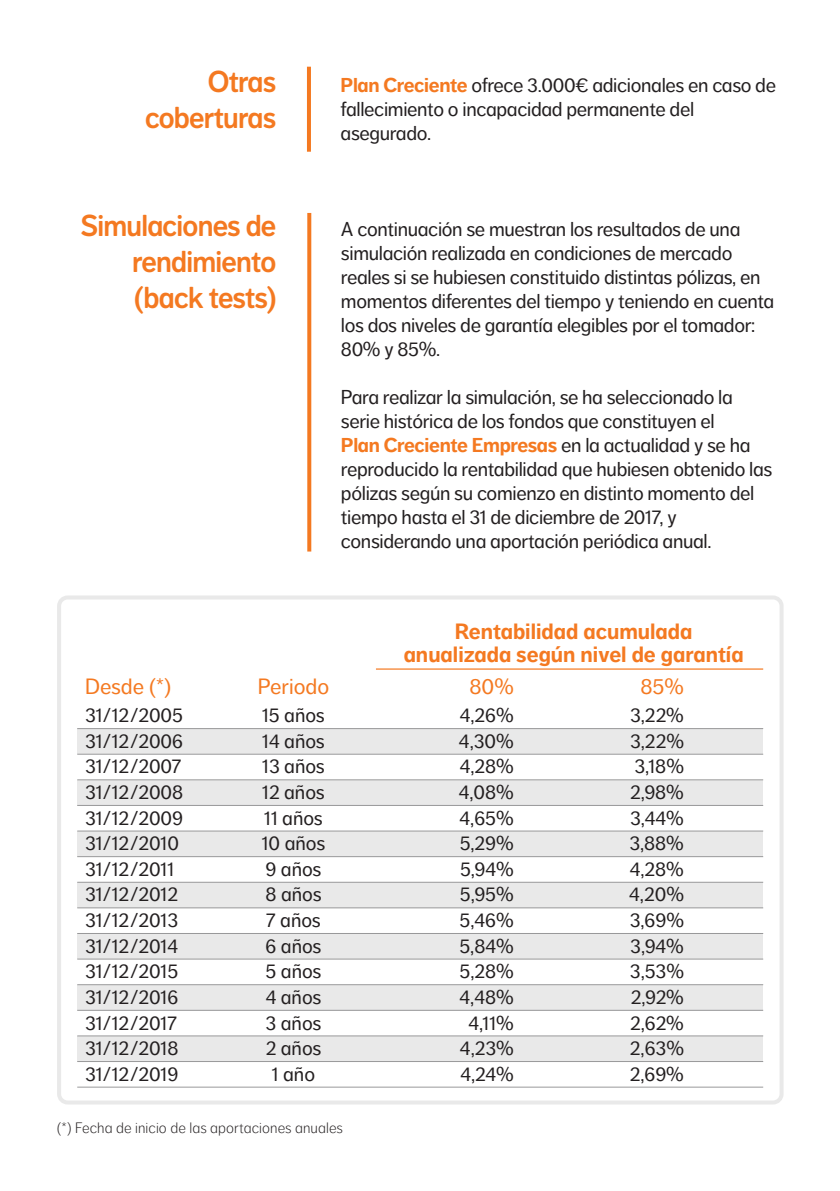
<style>
.page{position:relative;width:840px;height:1191px;background:#fff}
.page>*{position:absolute;margin:0;border:0;box-sizing:border-box;transform-origin:0 0}
.t1{font:30px/36px "NN Dagny Display";letter-spacing:-.025em;color:#f47921;text-align:justify}
.t2{font:700 22px/23px "NN Dagny Text";color:#f47921;text-align:center}
.t3{font:22px "NN Dagny Text";color:#f47921}
.t4{font:20px/24px "NN Dagny Text";letter-spacing:-.015em;color:#231f20}
.t5{font:300 15px "NN Dagny Text";letter-spacing:.005em;color:#231f20}
.s1{font-weight:700;color:#f47921}
</style>
<div class="page">
<div style="left:57px;top:595px;width:726px;height:509px;border:4px solid #e9e9e9;border-radius:9px"></div>
<svg style="left:307px;top:213px;width:4px;height:338px"></svg>
<div style="left:77px;top:780px;width:685px;height:25px;background:#e9e9e9"></div>
<div style="left:77px;top:882px;width:685px;height:26px;background:#e9e9e9"></div>
<div style="left:77px;top:985px;width:685px;height:25px;background:#e9e9e9"></div>
<div style="left:77px;top:729px;width:685px;height:25px;background:#e9e9e9"></div>
<div style="left:77px;top:831px;width:685px;height:25px;background:#e9e9e9"></div>
<div style="left:77px;top:933px;width:685px;height:26px;background:#e9e9e9"></div>
<div style="left:77px;top:1036px;width:685px;height:26px;background:#e9e9e9"></div>
<hr style="left:376px;top:668px;width:386px;height:1px;background:#f47921">
<hr style="left:77px;top:728px;width:685px;height:1px;background:#99999a">
<hr style="left:77px;top:754px;width:685px;height:1px;background:#99999a">
<hr style="left:77px;top:779px;width:685px;height:1px;background:#99999a">
<hr style="left:77px;top:805px;width:685px;height:1px;background:#99999a">
<hr style="left:77px;top:830px;width:685px;height:1px;background:#99999a">
<hr style="left:77px;top:856px;width:685px;height:1px;background:#99999a">
<hr style="left:77px;top:882px;width:685px;height:1px;background:#99999a">
<hr style="left:77px;top:907px;width:685px;height:1px;background:#99999a">
<hr style="left:77px;top:933px;width:685px;height:1px;background:#99999a">
<hr style="left:77px;top:958px;width:685px;height:1px;background:#99999a">
<hr style="left:77px;top:984px;width:685px;height:1px;background:#99999a">
<hr style="left:77px;top:1010px;width:685px;height:1px;background:#99999a">
<hr style="left:77px;top:1035px;width:685px;height:1px;background:#99999a">
<hr style="left:77px;top:1061px;width:685px;height:1px;background:#99999a">
<hr style="left:77px;top:1086px;width:685px;height:1px;background:#99999a">
<hr style="left:307px;top:67px;width:4px;height:85px;background:#f47921">
<h1 class="t1" style="left:145px;top:64px;width:132px;text-align:right">Otras coberturas</h1>
<h1 class="t1" style="left:132px;top:208px;width:146px;text-indent:-52px">Simulaciones de rendimiento (back tests)</h1>
<p class="t4" style="left:340px;top:73px;width:436px"><span class="s1">Plan Creciente</span> ofrece 3.000€ adicionales en caso de fallecimiento o incapacidad permanente del asegurado.</p>
<p class="t4" style="left:341px;top:217px;width:434px">A continuación se muestran los resultados de una simulación realizada en condiciones de mercado reales si se hubiesen constituido distintas pólizas, en momentos diferentes del tiempo y teniendo en cuenta los dos niveles de garantía elegibles por el tomador:<br>80% y 85%.</p>
<p class="t4" style="left:341px;top:385px;width:433px">Para realizar la simulación, se ha seleccionado la serie histórica de los fondos que constituyen el<br><span class="s1">Plan Creciente Empresas</span> en la actualidad y se ha reproducido la rentabilidad que hubiesen obtenido las pólizas según su comienzo en distinto momento del tiempo hasta el 31 de diciembre de 2017, y considerando una aportación periódica anual.</p>
<p class="t2" style="left:403px;top:619px;width:341px">Rentabilidad acumulada anualizada según nivel de garantía</p>
<p class="t3" style="left:85px;top:674px;width:88px">Desde (*)</p>
<p class="t3" style="left:258px;top:674px;width:73px">Periodo</p>
<p class="t3" style="left:469px;top:674px;width:46px">80%</p>
<p class="t3" style="left:640px;top:674px;width:45px">85%</p>
<p class="t4" style="left:85px;top:703px;width:99px">31/12/2005</p>
<p class="t4" style="left:262px;top:703px;width:64px">15 años</p>
<p class="t4" style="left:459px;top:703px;width:55px">4,26%</p>
<p class="t4" style="left:629px;top:703px;width:55px">3,22%</p>
<p class="t4" style="left:85px;top:729px;width:99px">31/12/2006</p>
<p class="t4" style="left:262px;top:729px;width:64px">14 años</p>
<p class="t4" style="left:458px;top:729px;width:56px">4,30%</p>
<p class="t4" style="left:629px;top:729px;width:55px">3,22%</p>
<p class="t4" style="left:85px;top:754px;width:98px">31/12/2007</p>
<p class="t4" style="left:262px;top:754px;width:64px">13 años</p>
<p class="t4" style="left:459px;top:754px;width:55px">4,28%</p>
<p class="t4" style="left:634px;top:754px;width:51px">3,18%</p>
<p class="t4" style="left:85px;top:780px;width:100px">31/12/2008</p>
<p class="t4" style="left:262px;top:780px;width:64px">12 años</p>
<p class="t4" style="left:458px;top:780px;width:56px">4,08%</p>
<p class="t4" style="left:629px;top:780px;width:55px">2,98%</p>
<p class="t4" style="left:85px;top:805px;width:99px">31/12/2009</p>
<p class="t4" style="left:264px;top:805px;width:60px">11 años</p>
<p class="t4" style="left:459px;top:805px;width:56px">4,65%</p>
<p class="t4" style="left:629px;top:805px;width:55px">3,44%</p>
<p class="t4" style="left:85px;top:831px;width:95px">31/12/2010</p>
<p class="t4" style="left:262px;top:831px;width:65px">10 años</p>
<p class="t4" style="left:459px;top:831px;width:55px">5,29%</p>
<p class="t4" style="left:629px;top:831px;width:56px">3,88%</p>
<p class="t4" style="left:85px;top:857px;width:90px">31/12/2011</p>
<p class="t4" style="left:265px;top:857px;width:57px">9 años</p>
<p class="t4" style="left:459px;top:857px;width:55px">5,94%</p>
<p class="t4" style="left:629px;top:857px;width:55px">4,28%</p>
<p class="t4" style="left:85px;top:882px;width:94px">31/12/2012</p>
<p class="t4" style="left:265px;top:882px;width:58px">8 años</p>
<p class="t4" style="left:459px;top:882px;width:55px">5,95%</p>
<p class="t4" style="left:629px;top:882px;width:56px">4,20%</p>
<p class="t4" style="left:85px;top:908px;width:94px">31/12/2013</p>
<p class="t4" style="left:266px;top:908px;width:56px">7 años</p>
<p class="t4" style="left:459px;top:908px;width:56px">5,46%</p>
<p class="t4" style="left:629px;top:908px;width:56px">3,69%</p>
<p class="t4" style="left:85px;top:933px;width:94px">31/12/2014</p>
<p class="t4" style="left:265px;top:933px;width:57px">6 años</p>
<p class="t4" style="left:459px;top:933px;width:56px">5,84%</p>
<p class="t4" style="left:630px;top:933px;width:55px">3,94%</p>
<p class="t4" style="left:85px;top:959px;width:95px">31/12/2015</p>
<p class="t4" style="left:265px;top:959px;width:57px">5 años</p>
<p class="t4" style="left:459px;top:959px;width:56px">5,28%</p>
<p class="t4" style="left:629px;top:959px;width:55px">3,53%</p>
<p class="t4" style="left:85px;top:985px;width:95px">31/12/2016</p>
<p class="t4" style="left:265px;top:985px;width:57px">4 años</p>
<p class="t4" style="left:459px;top:985px;width:56px">4,48%</p>
<p class="t4" style="left:630px;top:985px;width:54px">2,92%</p>
<p class="t4" style="left:85px;top:1010px;width:93px">31/12/2017</p>
<p class="t4" style="left:265px;top:1010px;width:57px">3 años</p>
<p class="t4" style="left:468px;top:1010px;width:47px">4,11%</p>
<p class="t4" style="left:629px;top:1010px;width:55px">2,62%</p>
<p class="t4" style="left:85px;top:1036px;width:95px">31/12/2018</p>
<p class="t4" style="left:265px;top:1036px;width:57px">2 años</p>
<p class="t4" style="left:459px;top:1036px;width:55px">4,23%</p>
<p class="t4" style="left:629px;top:1036px;width:55px">2,63%</p>
<p class="t4" style="left:85px;top:1061px;width:95px">31/12/2019</p>
<p class="t4" style="left:272px;top:1061px;width:45px">1 año</p>
<p class="t4" style="left:460px;top:1061px;width:55px">4,24%</p>
<p class="t4" style="left:629px;top:1061px;width:56px">2,69%</p>
<p class="t5" style="left:57px;top:1119px;width:287px">(*) Fecha de inicio de las aportaciones anuales</p>
</div>
